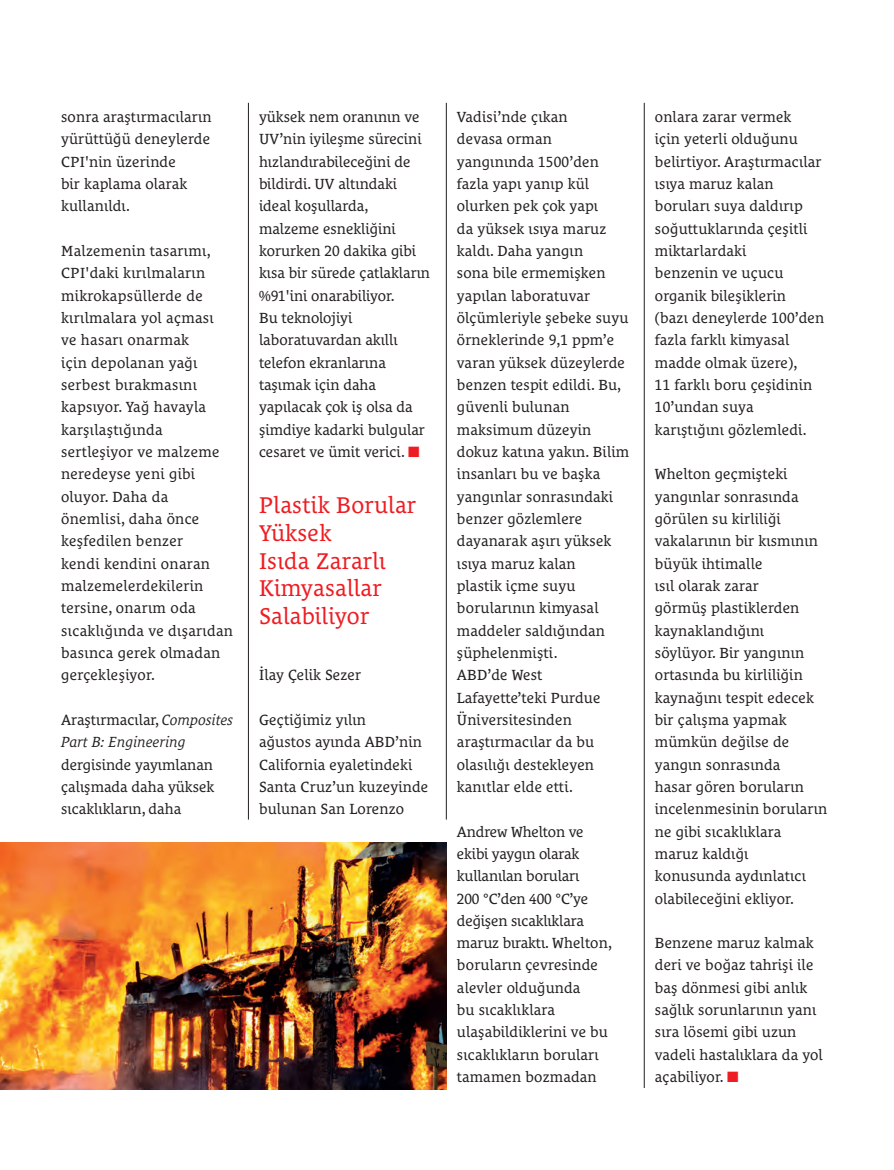
<style>
.page{position:relative;width:894px;height:1170px;background:#fff}
.page>*{position:absolute;margin:0;border:0;box-sizing:border-box;transform-origin:0 0}
.t1{font:23.25px/27.9px "Le Monde Courrier Pro";letter-spacing:.01em;color:#ee1d23}
.t2{font:15px/22.4px "Le Monde Courrier Pro";letter-spacing:.01em;color:#231f20}
.t3{font:italic 15px/22.4px "Le Monde Courrier Pro";color:#231f20}
.s1{font-style:normal}
.s2{color:#ee1d23}
</style>
<div class="page">
<img style="left:0;top:843px;width:446px;height:246px">
<hr style="left:446px;top:103px;width:1px;height:716px;background:#231f20">
<hr style="left:643px;top:103px;width:1px;height:985px;background:#231f20">
<hr style="left:248px;top:103px;width:1px;height:716px;background:#231f20">
<p class="t2" style="left:61px;top:104px;width:152px">sonra araştırmacıların yürüttüğü deneylerde<br>CPI'nin üzerinde<br>bir kaplama olarak kullanıldı.</p>
<p class="t2" style="left:61px;top:238px;width:173px">Malzemenin tasarımı,<br>CPI'daki kırılmaların mikrokapsüllerde de kırılmalara yol açması<br>ve hasarı onarmak<br>için depolanan yağı serbest bırakmasını kapsıyor. Yağ havayla karşılaştığında sertleşiyor ve malzeme neredeyse yeni gibi oluyor. Daha da önemlisi, daha önce keşfedilen benzer<br>kendi kendini onaran malzemelerdekilerin tersine, onarım oda sıcaklığında ve dışarıdan basınca gerek olmadan gerçekleşiyor.</p>
<p class="t3" style="left:61px;top:707px;width:174px"><span class="s1">Araştırmacılar,</span> Composites<br>Part B: Engineering</p>
<p class="t2" style="left:61px;top:751px;width:155px;text-align:justify">dergisinde yayımlanan çalışmada daha yüksek sıcaklıkların, daha</p>
<p class="t2" style="left:259px;top:104px;width:172px">yüksek nem oranının ve<br>UV’nin iyileşme sürecini hızlandırabileceğini de bildirdi. UV altındaki ideal koşullarda, malzeme esnekliğini korurken 20 dakika gibi kısa bir sürede çatlakların %91'ini onarabiliyor.<br>Bu teknolojiyi laboratuvardan akıllı telefon ekranlarına taşımak için daha yapılacak çok iş olsa da şimdiye kadarki bulgular cesaret ve ümit verici. <span class="s2">■</span></p>
<h1 class="t1" style="left:259px;top:488px;width:159px">Plastik Borular<br>Yüksek<br>Isıda Zararlı<br>Kimyasallar<br>Salabiliyor</h1>
<p class="t2" style="left:259px;top:662px;width:103px">İlay Çelik Sezer</p>
<p class="t2" style="left:259px;top:706px;width:171px">Geçtiğimiz yılın<br>ağustos ayında ABD’nin<br>California eyaletindeki<br>Santa Cruz’un kuzeyinde bulunan San Lorenzo</p>
<p class="t2" style="left:457px;top:104px;width:174px">Vadisi’nde çıkan<br>devasa orman yangınında 1500’den fazla yapı yanıp kül olurken pek çok yapı<br>da yüksek ısıya maruz kaldı. Daha yangın<br>sona bile ermemişken yapılan laboratuvar ölçümleriyle şebeke suyu örneklerinde 9,1 ppm’e varan yüksek düzeylerde benzen tespit edildi. Bu, güvenli bulunan maksimum düzeyin dokuz katına yakın. Bilim insanları bu ve başka yangınlar sonrasındaki benzer gözlemlere dayanarak aşırı yüksek ısıya maruz kalan<br>plastik içme suyu borularının kimyasal maddeler saldığından şüphelenmişti.<br>ABD’de West<br>Lafayette’teki Purdue<br>Üniversitesinden araştırmacılar da bu olasılığı destekleyen kanıtlar elde etti.</p>
<p class="t2" style="left:457px;top:818px;width:156px">Andrew Whelton ve ekibi yaygın olarak kullanılan boruları<br>200 °C’den 400 °C’ye değişen sıcaklıklara maruz bıraktı. Whelton, boruların çevresinde alevler olduğunda<br>bu sıcaklıklara ulaşabildiklerini ve bu sıcaklıkların boruları tamamen bozmadan</p>
<p class="t2" style="left:654px;top:104px;width:171px">onlara zarar vermek<br>için yeterli olduğunu belirtiyor. Araştırmacılar ısıya maruz kalan boruları suya daldırıp soğuttuklarında çeşitli miktarlardaki<br>benzenin ve uçucu organik bileşiklerin<br>(bazı deneylerde 100’den fazla farklı kimyasal madde olmak üzere),<br>11 farklı boru çeşidinin<br>10’undan suya karıştığını gözlemledi.</p>
<p class="t2" style="left:654px;top:461px;width:174px">Whelton geçmişteki yangınlar sonrasında görülen su kirliliği vakalarının bir kısmının büyük ihtimalle<br>ısıl olarak zarar<br>görmüş plastiklerden kaynaklandığını söylüyor. Bir yangının ortasında bu kirliliğin kaynağını tespit edecek bir çalışma yapmak mümkün değilse de yangın sonrasında<br>hasar gören boruların incelenmesinin boruların ne gibi sıcaklıklara maruz kaldığı konusunda aydınlatıcı olabileceğini ekliyor.</p>
<p class="t2" style="left:654px;top:930px;width:169px">Benzene maruz kalmak deri ve boğaz tahrişi ile baş dönmesi gibi anlık sağlık sorunlarının yanı sıra lösemi gibi uzun vadeli hastalıklara da yol açabiliyor. <span class="s2">■</span></p>
</div>
